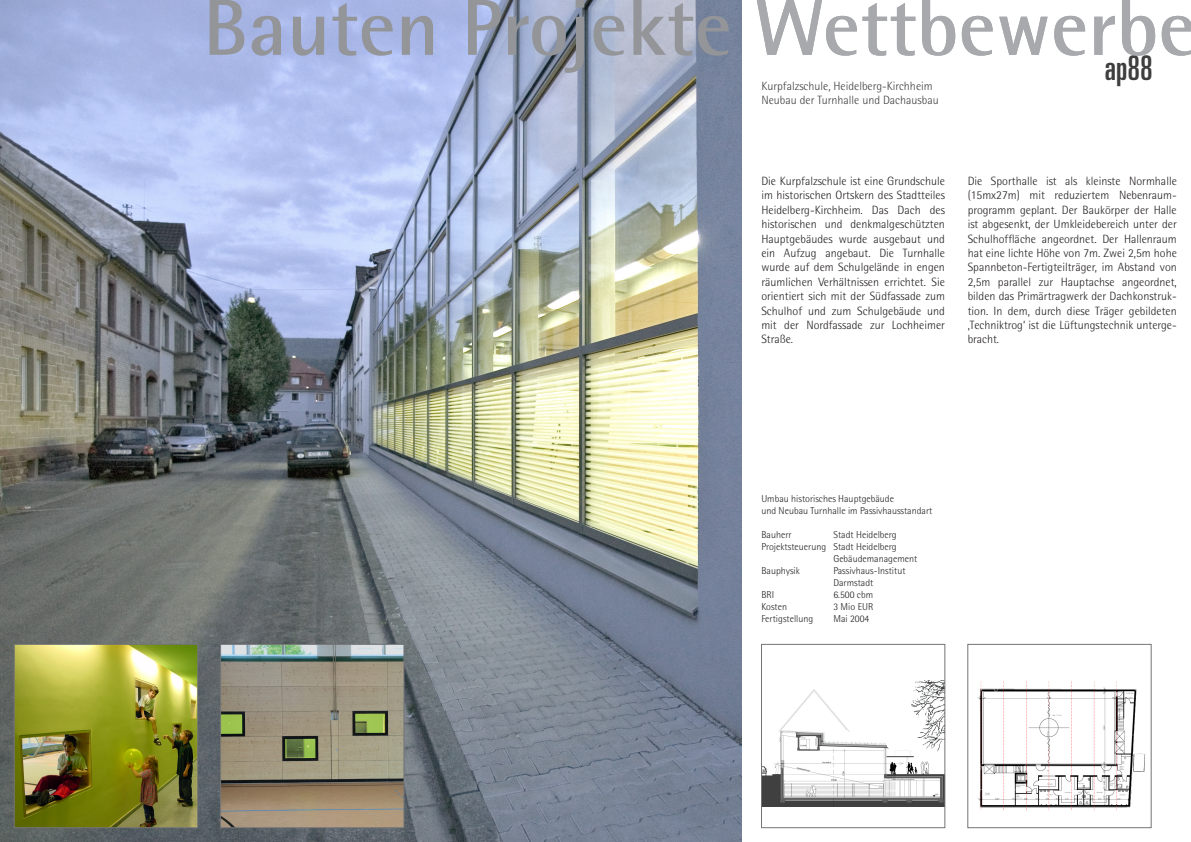
<style>
.page{position:relative;width:1191px;height:842px;background:#fff}
.page>*{position:absolute;margin:0;border:0;box-sizing:border-box;transform-origin:0 0}
.t1{font:700 80px "Rotis Semi Sans";letter-spacing:.005em;color:#939598}
.t2{font:ultra-condensed 34px "Univers";color:#3e3e3f}
.t3{font:300 12px/14.4px "Rotis Semi Sans";color:#231f20;text-align:justify}
.t4{font:300 12px "Rotis Semi Sans";color:#3e3e3f}
.t5{font:300 10px "Rotis Semi Sans";color:#231f20}
.s1{color:#a8a9ad}
</style>
<div class="page">
<img style="left:0;top:0;width:741px;height:842px">
<img style="left:977px;top:681px;width:168px;height:130px">
<div style="left:967px;top:644px;width:184px;height:184px;border:1px solid #737477"></div>
<img style="left:16px;top:646px;width:180px;height:180px">
<div style="left:14px;top:644px;width:184px;height:184px;border:1px solid #737477"></div>
<img style="left:763px;top:680px;width:180px;height:127px">
<div style="left:761px;top:644px;width:184px;height:184px;border:1px solid #737477"></div>
<img style="left:222px;top:646px;width:180px;height:180px">
<div style="left:220px;top:644px;width:184px;height:184px;border:1px solid #737477"></div>
<p class="t1" style="left:203px;top:-21px;width:993px">Bauten Projekte <span class="s1">Wettbewerbe</span></p>
<h2 class="t2" style="left:1104px;top:49px;width:49px">ap88</h2>
<p class="t4" style="left:761px;top:79px;width:173px">Kurpfalzschule, Heidelberg-Kirchheim</p>
<p class="t4" style="left:761px;top:93px;width:179px">Neubau der Turnhalle und Dachausbau</p>
<p class="t3" style="left:761px;top:174px;width:185px">Die Kurpfalzschule ist eine Grundschule im historischen Ortskern des Stadtteiles Heidelberg-Kirchheim. Das Dach des historischen und denkmalgeschützten Hauptgebäudes wurde ausgebaut und ein Aufzug angebaut. Die Turnhalle wurde auf dem Schulgelände in engen räumlichen Verhältnissen errichtet. Sie orientiert sich mit der Südfassade zum Schulhof und zum Schulgebäude und mit der Nordfassade zur Lochheimer Straße.</p>
<p class="t3" style="left:967px;top:174px;width:211px">Die Sporthalle ist als kleinste Normhalle (15mx27m) mit reduziertem Nebenraum&shy;programm geplant. Der Baukörper der Halle ist abgesenkt, der Umkleidebereich unter der Schulhoffläche angeordnet. Der Hallenraum hat eine lichte Höhe von 7m. Zwei 2,5m hohe Spannbeton-Fertigteilträger, im Abstand von 2,5m parallel zur Hauptachse angeordnet, bilden das Primärtragwerk der Dachkonstruk&shy;tion. In dem, durch diese Träger gebildeten ‚Techniktrog‘ ist die Lüftungstechnik unterge&shy;bracht.</p>
<p class="t5" style="left:761px;top:492px;width:134px">Umbau historisches Hauptgebäude</p>
<p class="t5" style="left:761px;top:504px;width:172px">und Neubau Turnhalle im Passivhausstandart</p>
<p class="t5" style="left:761px;top:528px;width:32px">Bauherr</p>
<p class="t5" style="left:833px;top:528px;width:65px">Stadt Heidelberg</p>
<p class="t5" style="left:761px;top:540px;width:137px">Projektsteuerung Stadt Heidelberg</p>
<p class="t5" style="left:833px;top:552px;width:85px">Gebäudemanagement</p>
<p class="t5" style="left:761px;top:564px;width:40px">Bauphysik</p>
<p class="t5" style="left:833px;top:564px;width:74px">Passivhaus-Institut</p>
<p class="t5" style="left:833px;top:576px;width:41px">Darmstadt</p>
<p class="t5" style="left:761px;top:588px;width:14px">BRI</p>
<p class="t5" style="left:833px;top:588px;width:41px">6.500 cbm</p>
<p class="t5" style="left:761px;top:600px;width:27px">Kosten</p>
<p class="t5" style="left:833px;top:600px;width:42px">3 Mio EUR</p>
<p class="t5" style="left:761px;top:612px;width:53px">Fertigstellung</p>
<p class="t5" style="left:833px;top:612px;width:37px">Mai 2004</p>
</div>
